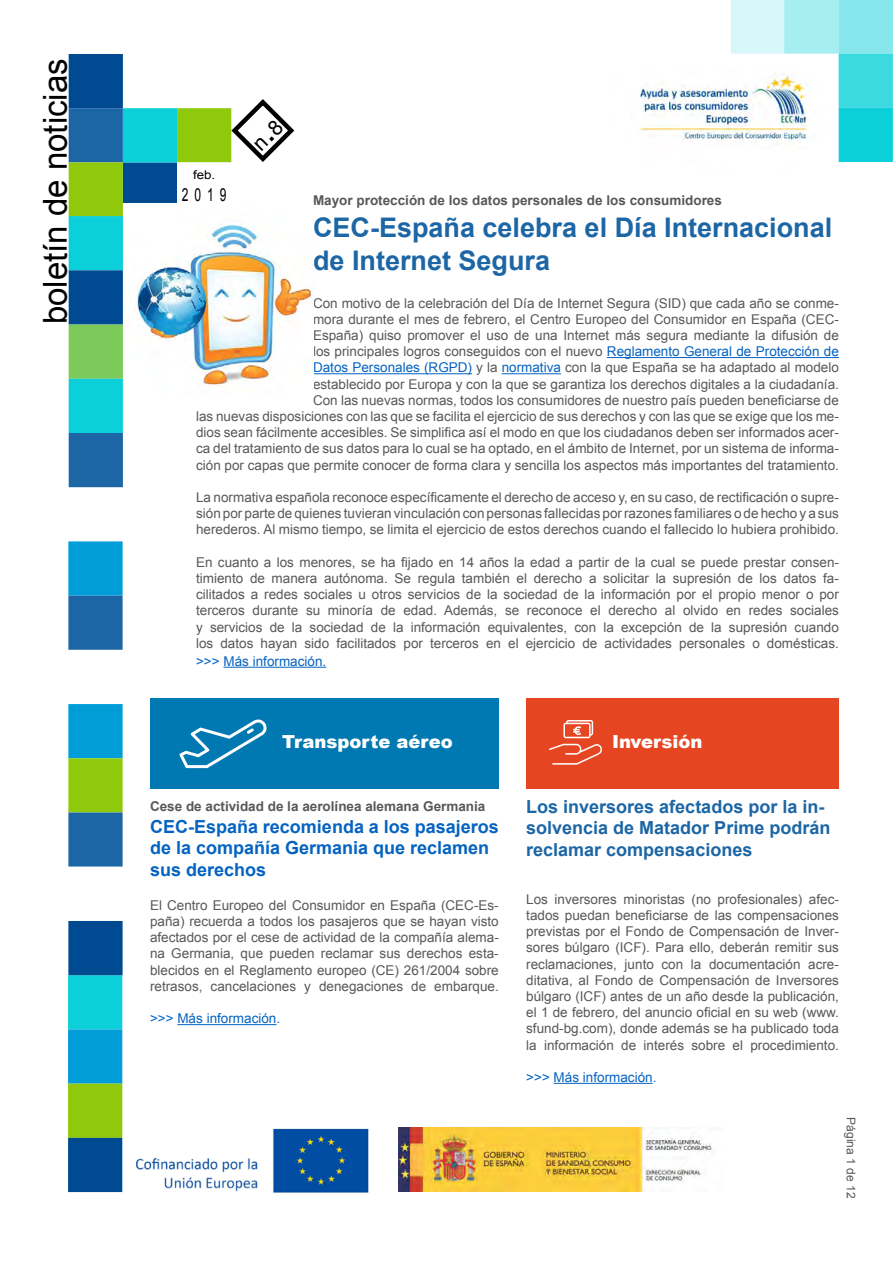
<style>
.page{position:relative;width:893px;height:1263px;background:#fff}
.page>*{position:absolute;margin:0;border:0;box-sizing:border-box;transform-origin:0 0}
.t1{font:33px "Arial";color:#000}
.t2{font:700 27px/32.4px "Arial";color:#1c66a5}
.t3{font:700 18px/21.6px "Arial";color:#1c66a5}
.t4{font:700 18px/21.6px "Arial";color:#0563c1}
.t5{font:900 18px "Arial";color:#fff}
.t6{font:18px "Arial";color:#000;scale:.67 1}
.t7{font:13.5px/16.2px "Arial";color:#58585a;text-align:justify}
.t8{font:700 13.5px "Arial";color:#58585a}
.t9{font:13.5px "Arial";color:#0563c1}
.t10{font:12px "Arial";color:#58585a}
.t11{font:12px "Arial";color:#000;scale:1.11 1}
.s1{color:#0563c1}
</style>
<div class="page">
<div style="left:526px;top:698px;width:313px;height:91px;background:#e64521"></div>
<div style="left:123px;top:162px;width:54px;height:55px;background:#004a92;border:2px solid #004a92"></div>
<div style="left:69px;top:108px;width:54px;height:54px;background:#1c66a5;border:2px solid #1c66a5"></div>
<div style="left:69px;top:54px;width:54px;height:54px;background:#004a92"></div>
<div style="left:123px;top:108px;width:54px;height:54px;background:#0bd0d9"></div>
<div style="left:177px;top:108px;width:54px;height:54px;background:#90c90b;border:2px solid #90c90b"></div>
<div style="left:177px;top:162px;width:54px;height:55px;background:#fff;border:2px solid #fff"></div>
<div style="left:69px;top:162px;width:54px;height:55px;background:#90c90b;border:2px solid #90c90b"></div>
<div style="left:69px;top:216px;width:54px;height:54px;background:#0bd0d9;border:2px solid #0bd0d9"></div>
<div style="left:69px;top:270px;width:54px;height:55px;background:#004a92;border:2px solid #004a92"></div>
<div style="left:69px;top:325px;width:54px;height:54px;background:#7cca59;border:2px solid #7cca59"></div>
<div style="left:69px;top:379px;width:54px;height:54px;background:#0bd0d9"></div>
<div style="left:68px;top:541px;width:55px;height:55px;background:#009dd9;border:2px solid #009dd9"></div>
<div style="left:68px;top:596px;width:55px;height:54px;background:#1c66a5;border:2px solid #1c66a5"></div>
<div style="left:68px;top:704px;width:55px;height:54px;background:#009dd9;border:2px solid #009dd9"></div>
<div style="left:69px;top:433px;width:54px;height:54px;background:#1c66a5"></div>
<div style="left:68px;top:758px;width:55px;height:54px;background:#90c90b;border:2px solid #90c90b"></div>
<div style="left:68px;top:812px;width:55px;height:55px;background:#1c66a5;border:2px solid #1c66a5"></div>
<div style="left:68px;top:975px;width:54px;height:54px;background:#0bd0d9;border:2px solid #0bd0d9"></div>
<div style="left:68px;top:1029px;width:54px;height:54px;background:#009dd9;border:2px solid #009dd9"></div>
<div style="left:68px;top:1083px;width:54px;height:55px;background:#90c90b;border:2px solid #90c90b"></div>
<div style="left:68px;top:1138px;width:54px;height:54px;background:#004a92"></div>
<div style="left:68px;top:921px;width:55px;height:54px;background:#004a92;border:2px solid #004a92"></div>
<div style="left:839px;top:0;width:54px;height:54px;background:#87e7ec"></div>
<div style="left:839px;top:54px;width:54px;height:54px;background:#3bd9e0;border:2px solid #0bd0d9"></div>
<div style="left:839px;top:109px;width:53px;height:52px;background:#0bd0d9"></div>
<div style="left:839px;top:108px;width:54px;height:54px;border:2px solid #0bd0d9"></div>
<div style="left:731px;top:0;width:54px;height:54px;background:#d8f7f9"></div>
<div style="left:784px;top:0;width:55px;height:54px;background:#a7eef1;border:2px solid #6de3e8"></div>
<img style="left:399px;top:1128px;width:314px;height:63px">
<hr style="left:607px;top:357px;width:232px;height:1px;background:#0563c1">
<hr style="left:313px;top:373px;width:159px;height:1px;background:#0563c1">
<hr style="left:502px;top:373px;width:59px;height:1px;background:#0563c1">
<hr style="left:223px;top:667px;width:103px;height:1px;background:#0563c1">
<hr style="left:177px;top:1024px;width:99px;height:1px;background:#0563c1">
<hr style="left:554px;top:1083px;width:99px;height:1px;background:#0563c1">
<img style="left:136px;top:1123px;width:240px;height:78px">
<img style="left:123px;top:204px;width:190px;height:183px">
<div style="left:150px;top:698px;width:349px;height:91px;background:#0078b2"></div>
<svg style="left:179px;top:719px;width:88px;height:49px"></svg>
<svg style="left:549px;top:720px;width:53px;height:45px"></svg>
<img style="left:639px;top:73px;width:169px;height:72px">
<svg style="left:228px;top:99px;width:67px;height:66px"></svg>
<h1 class="t1" style="left:33px;top:324px;width:267px;rotate:-90deg">boletín de noticias</h1>
<p class="t11" style="left:193px;top:167px;width:21px">feb.</p>
<h3 class="t6" style="left:182px;top:182px;width:69px">2019</h3>
<p class="t8" style="left:313px;top:191px;width:410px">Mayor protección de los datos personales de los consumidores</p>
<h2 class="t2" style="left:313px;top:212px;width:521px">CEC-España celebra el Día Internacional de Internet Segura</h2>
<p class="t7" style="left:196px;top:295px;width:644px;text-align:right">Con motivo de la celebración del Día de Internet Segura (SID) que cada año se conme-<br>mora durante el mes de febrero, el Centro Europeo del Consumidor en España (CEC-<br>España) quiso promover el uso de una Internet más segura mediante la difusión de<br>los principales logros conseguidos con el nuevo <span class="s1">Reglamento General de Protección de<br>Datos Personales (RGPD)</span> y la <span class="s1">normativa</span> con la que España se ha adaptado al modelo<br>establecido por Europa y con la que se garantiza los derechos digitales a la ciudadanía.<br>Con las nuevas normas, todos los consumidores de nuestro país pueden beneficiarse de<br>las nuevas disposiciones con las que se facilita el ejercicio de sus derechos y con las que se exige que los me&shy;dios sean fácilmente accesibles. Se simplifica así el modo en que los ciudadanos deben ser informados acer&shy;ca del tratamiento de sus datos para lo cual se ha optado, en el ámbito de Internet, por un sistema de informa&shy;ción por capas que permite conocer de forma clara y sencilla los aspectos más importantes del tratamiento.</p>
<p class="t7" style="left:196px;top:489px;width:644px">La normativa española reconoce específicamente el derecho de acceso y, en su caso, de rectificación o supre&shy;sión por parte de quienes tuvieran vinculación con personas fallecidas por razones familiares o de hecho y a sus herederos. Al mismo tiempo, se limita el ejercicio de estos derechos cuando el fallecido lo hubiera prohibido.</p>
<p class="t7" style="left:196px;top:554px;width:644px">En cuanto a los menores, se ha fijado en 14 años la edad a partir de la cual se puede prestar consen&shy;timiento de manera autónoma. Se regula también el derecho a solicitar la supresión de los datos fa&shy;cilitados a redes sociales u otros servicios de la sociedad de la información por el propio menor o por terceros durante su minoría de edad. Además, se reconoce el derecho al olvido en redes sociales y servicios de la sociedad de la información equivalentes, con la excepción de la supresión cuando los datos hayan sido facilitados por terceros en el ejercicio de actividades personales o domésticas.</p>
<p class="t9" style="left:196px;top:652px;width:132px">&gt;&gt;&gt; Más información.</p>
<h3 class="t5" style="left:282px;top:728px;width:172px">Transporte aéreo</h3>
<h3 class="t5" style="left:612px;top:728px;width:92px">Inversión</h3>
<p class="t8" style="left:150px;top:797px;width:337px">Cese de actividad de la aerolínea alemana Germania</p>
<h3 class="t4" style="left:150px;top:816px;width:350px">CEC-España recomienda a los pasajeros de la compañía Germania que reclamen sus derechos</h3>
<p class="t7" style="left:150px;top:897px;width:350px">El Centro Europeo del Consumidor en España (CEC-Es&shy;paña) recuerda a todos los pasajeros que se hayan visto afectados por el cese de actividad de la compañía alema&shy;na Germania, que pueden reclamar sus derechos esta&shy;blecidos en el Reglamento europeo (CE) 261/2004 sobre retrasos, cancelaciones y denegaciones de embarque.</p>
<p class="t9" style="left:150px;top:1009px;width:132px">&gt;&gt;&gt; Más información.</p>
<h3 class="t3" style="left:526px;top:796px;width:306px">Los inversores afectados por la in&shy;solvencia de Matador Prime podrán reclamar compensaciones</h3>
<p class="t7" style="left:526px;top:891px;width:314px">Los inversores minoristas (no profesionales) afec&shy;tados puedan beneficiarse de las compensaciones previstas por el Fondo de Compensación de Inver&shy;sores búlgaro (ICF). Para ello, deberán remitir sus reclamaciones, junto con la documentación acre&shy;ditativa, al Fondo de Compensación de Inversores búlgaro (ICF) antes de un año desde la publicación, el 1 de febrero, del anuncio oficial en su web (www. sfund-bg.com), donde además se ha publicado toda la información de interés sobre el procedimiento.</p>
<p class="t9" style="left:526px;top:1068px;width:132px">&gt;&gt;&gt; Más información.</p>
<p class="t10" style="left:859px;top:1117px;width:82px;rotate:90deg">Página 1 de 12</p>
</div>
